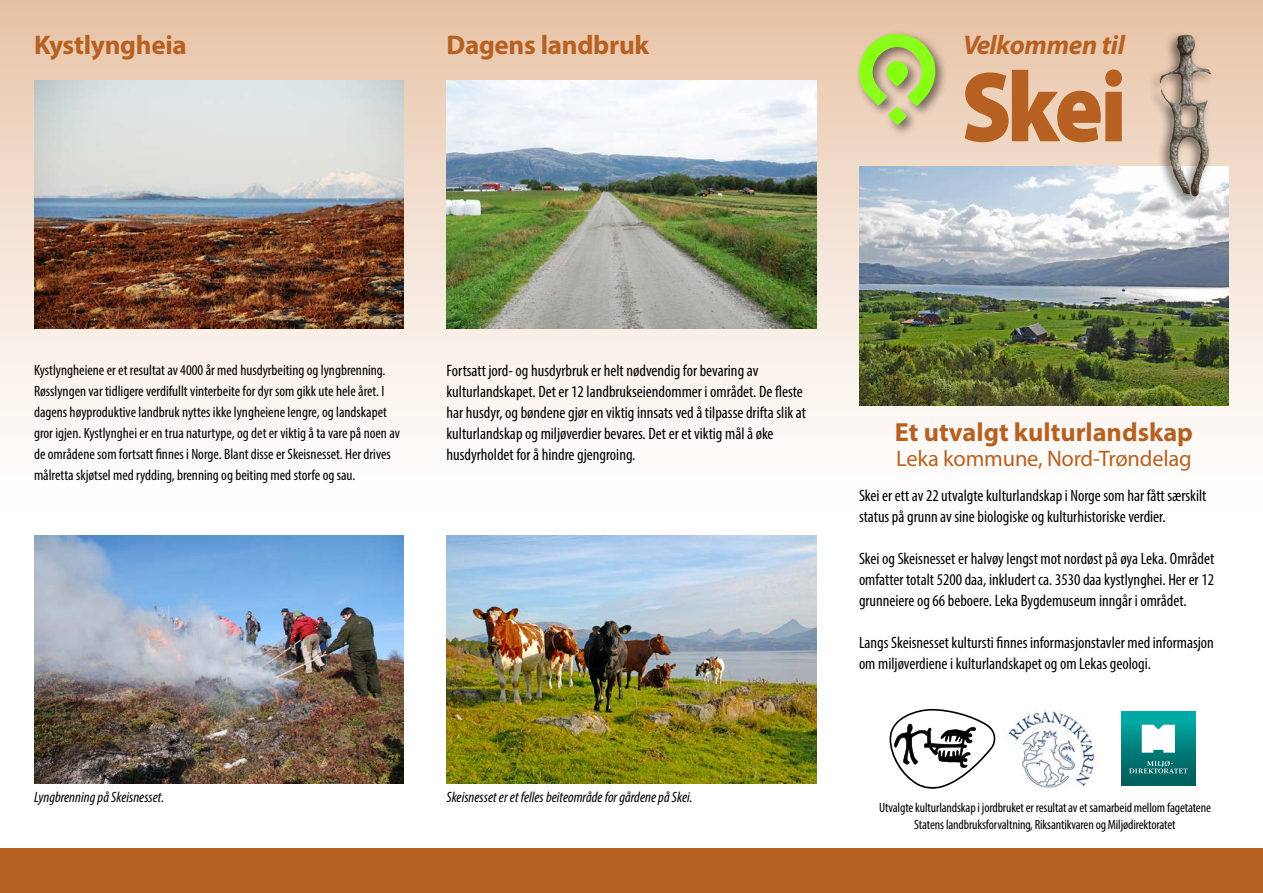
<style>
.page{position:relative;width:1263px;height:893px;background:#fff}
.page>*{position:absolute;margin:0;border:0;box-sizing:border-box;transform-origin:0 0}
.t1{font:900 100.5px "Myriad Pro";color:#b66122;scale:.9 1}
.t2{font:700 27px "Myriad Pro";letter-spacing:-.01em;color:#b66122}
.t3{font:italic 700 27px "Myriad Pro";letter-spacing:-.01em;color:#b66122}
.t4{font:700 26.25px "Myriad Pro";color:#b66122}
.t5{font:22.5px "Myriad Pro";letter-spacing:-.01em;color:#b66122}
.t6{font:condensed 16.5px/21px "Myriad Pro";color:#000}
.t7{font:condensed 15px/21px "Myriad Pro";color:#000}
.t8{font:italic condensed 15px "Myriad Pro";color:#000}
.t9{font:condensed 13.5px/16.2px "Myriad Pro";letter-spacing:-.01em;color:#000;text-align:center}
</style>
<div class="page">
<div style="left:0;top:0;width:1263px;height:536px;background:linear-gradient(to bottom,#e7c5aa,#fff)"></div>
<img style="left:859px;top:166px;width:370px;height:239px">
<div style="left:1147px;top:31px;width:68px;height:178px;background:#000;opacity:.5"></div>
<img style="left:1160px;top:35px;width:51px;height:161px">
<img style="left:446px;top:80px;width:370px;height:248px">
<img style="left:446px;top:536px;width:370px;height:248px">
<img style="left:34px;top:80px;width:370px;height:248px">
<img style="left:34px;top:536px;width:370px;height:248px">
<div style="left:0;top:848px;width:1263px;height:45px;background:#b66122"></div>
<svg style="left:889px;top:709px;width:107px;height:80px"></svg>
<img style="left:1003px;top:710px;width:93px;height:78px">
<div style="left:855px;top:30px;width:92px;height:107px;background:#000;opacity:.5"></div>
<img style="left:857px;top:34px;width:80px;height:91px">
<svg style="left:1121px;top:712px;width:74px;height:73px;background:#018581"></svg>
<svg style="left:1142px;top:725px;width:33px;height:28px"></svg>
<svg style="left:1129px;top:761px;width:58px;height:12px"></svg>
<h2 class="t2" style="left:34px;top:28px;width:154px">Kystlyngheia</h2>
<h2 class="t2" style="left:446px;top:28px;width:204px">Dagens landbruk</h2>
<h2 class="t3" style="left:963px;top:28px;width:163px">Velkommen til</h2>
<h1 class="t1" style="left:961px;top:50px;width:186px">Skei</h1>
<p class="t7" style="left:34px;top:359px;width:367px">Kystlyngheiene er et resultat av 4000 år med husdyrbeiting og lyngbrenning.<br>Røsslyngen var tidligere verdifullt vinterbeite for dyr som gikk ute hele året. I dagens høyproduktive landbruk nyttes ikke lyngheiene lengre, og landskapet gror igjen. Kystlynghei er en trua naturtype, og det er viktig å ta vare på noen av de områdene som fortsatt finnes i Norge. Blant disse er Skeisnesset. Her drives målretta skjøtsel med rydding, brenning og beiting med storfe og sau.</p>
<p class="t6" style="left:446px;top:360px;width:361px">Fortsatt jord- og husdyrbruk er helt nødvendig for bevaring av kulturlandskapet. Det er 12 landbrukseiendommer i området. De fleste har husdyr, og bøndene gjør en viktig innsats ved å tilpasse drifta slik at kulturlandskap og miljøverdier bevares. Det er et viktig mål å øke husdyrholdet for å hindre gjengroing.</p>
<p class="t8" style="left:34px;top:788px;width:132px">Lyngbrenning på Skeisnesset.</p>
<p class="t8" style="left:446px;top:788px;width:248px">Skeisnesset er et felles beiteområde for gårdene på Skei.</p>
<h3 class="t4" style="left:895px;top:415px;width:299px">Et utvalgt kulturlandskap</h3>
<h3 class="t5" style="left:896px;top:445px;width:297px">Leka kommune, Nord-Trøndelag</h3>
<p class="t6" style="left:859px;top:485px;width:349px">Skei er ett av 22 utvalgte kulturlandskap i Norge som har fått særskilt status på grunn av sine biologiske og kulturhistoriske verdier.</p>
<p class="t6" style="left:859px;top:548px;width:357px;text-align:justify">Skei og Skeisnesset er halvøy lengst mot nordøst på øya Leka. Området omfatter totalt 5200 daa, inkludert ca. 3530 daa kystlynghei. Her er 12 grunneiere og 66 beboere. Leka Bygdemuseum inngår i området.</p>
<p class="t6" style="left:859px;top:632px;width:356px">Langs Skeisnesset kultursti finnes informasjonstavler med informasjon om miljøverdiene i kulturlandskapet og om Lekas geologi.</p>
<p class="t9" style="left:879px;top:800px;width:333px">Utvalgte kulturlandskap i jordbruket er resultat av et samarbeid mellom fagetatene<br>Statens landbruksforvaltning, Riksantikvaren og Miljødirektoratet</p>
</div>
